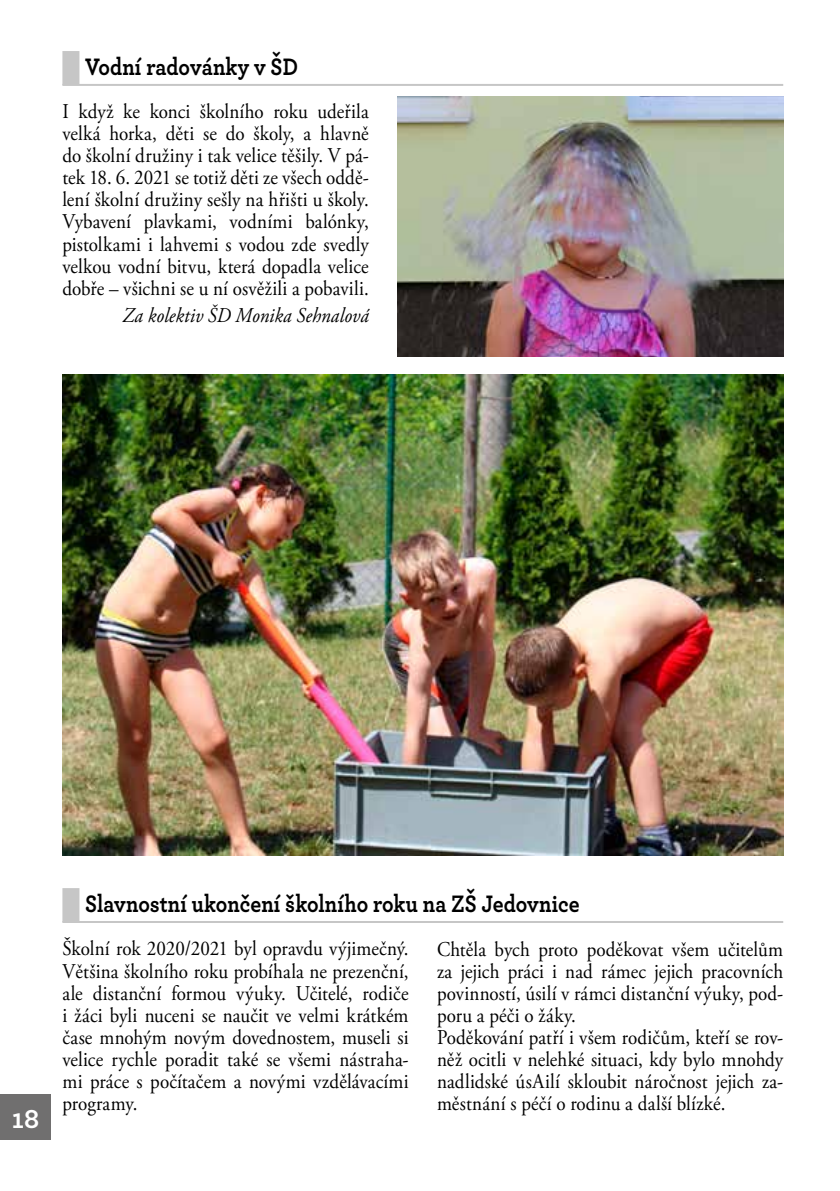
<style>
.page{position:relative;width:840px;height:1191px;background:#fff}
.page>*{position:absolute;margin:0;border:0;box-sizing:border-box;transform-origin:0 0}
.t1{font:700 28px "Archer";color:#fff}
.t2{font:700 25px "Archer";color:#000;scale:.87 1}
.t3{font:21px/22px "Adobe Garamond Pro";letter-spacing:.005em;color:#000;text-align:justify;scale:.9 1}
.t4{font:italic 21px "Adobe Garamond Pro";letter-spacing:.005em;color:#000;scale:.9 1}
</style>
<div class="page">
<div style="left:0;top:1094px;width:51px;height:46px;background:#706f6f"></div>
<div style="left:62px;top:51px;width:17px;height:34px;background:#c6c6c6"></div>
<hr style="left:62px;top:84px;width:720px;height:2px;background:#c6c6c6">
<div style="left:62px;top:888px;width:17px;height:34px;background:#c6c6c6"></div>
<hr style="left:62px;top:921px;width:720px;height:2px;background:#c6c6c6">
<img style="left:62px;top:375px;width:720px;height:480px">
<img style="left:397px;top:97px;width:385px;height:259px">
<p class="t2" style="left:85px;top:47px;width:246px">Vodní radovánky v ŠD</p>
<p class="t3" style="left:62px;top:101px;width:342px">I když ke konci školního roku udeřila velká horka, děti se do školy, a hlavně do školní družiny i tak velice těšily. V pá&shy;tek 18. 6. 2021 se totiž děti ze všech oddě&shy;lení školní družiny sešly na hřišti u školy.<br>Vybavení plavkami, vodními balónky, pistolkami i lahvemi s vodou zde svedly velkou vodní bitvu, která dopadla velice dobře – všichni se u ní osvěžili a pobavili.</p>
<p class="t4" style="left:123px;top:303px;width:274px">Za kolektiv ŠD Monika Sehnalová</p>
<h1 class="t1" style="left:12px;top:1097px;width:29px">18</h1>
<p class="t2" style="left:85px;top:883px;width:569px">Slavnostní ukončení školního roku na ZŠ Jedovnice</p>
<p class="t3" style="left:62px;top:938px;width:386px">Školní rok 2020/2021 byl opravdu výjimečný.<br>Většina školního roku probíhala ne prezenční, ale distanční formou výuky. Učitelé, rodiče i žáci byli nuceni se naučit ve velmi krátkém čase mnohým novým dovednostem, museli si velice rychle poradit také se všemi nástraha&shy;mi práce s počítačem a novými vzdělávacími programy.</p>
<p class="t3" style="left:437px;top:938px;width:386px;text-align:left">Chtěla bych proto poděkovat všem učitelům za jejich práci i nad rámec jejich pracovních povinností, úsilí v rámci distanční výuky, pod&shy;poru a péči o žáky.<br>Poděkování patří i všem rodičům, kteří se rov&shy;něž ocitli v nelehké situaci, kdy bylo mnohdy nadlidské úsAilí skloubit náročnost jejich za&shy;městnání s péčí o rodinu a další blízké.</p>
</div>
